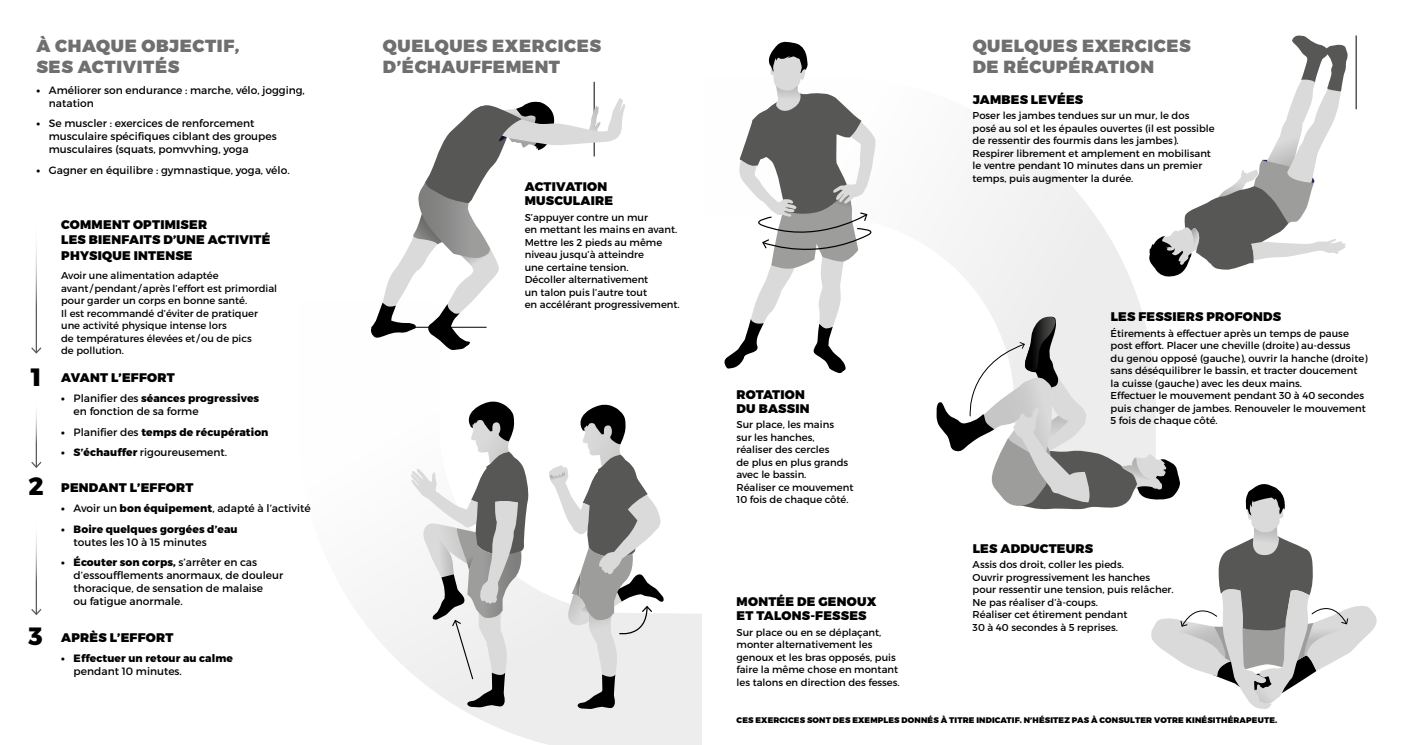
<style>
.page{position:relative;width:1404px;height:745px;background:#fff}
.page>*{position:absolute;margin:0;border:0;box-sizing:border-box;transform-origin:0 0}
.t1{font:800 25px "Montserrat";color:#000}
.t2{font:900 17.5px/21px "Montserrat";letter-spacing:.035em;color:#706f6f}
.t3{font:900 12.5px/13.8px "Montserrat";letter-spacing:.02em;color:#000}
.t4{font:10.62px/13.1px "Montserrat";color:#000}
.t5{font:800 10.62px "Montserrat";letter-spacing:.01em;color:#000}
.t6{font:10px/12.5px "Montserrat";color:#000}
.t7{font:900 8.12px "Montserrat";letter-spacing:.02em;color:#000}
.s1{font-weight:800}
.s2{font-weight:400}
</style>
<div class="page">
<svg style="left:363px;top:585px;width:339px;height:159px;fill:#efefef"></svg>
<svg style="left:949px;top:141px;width:194px;height:175px;fill:#f3f3f3"></svg>
<svg style="left:548px;top:404px;width:116px;height:304px"></svg>
<hr style="left:594px;top:82px;width:1px;height:74px;background:#000">
<svg style="left:371px;top:98px;width:254px;height:252px"></svg>
<svg style="left:410px;top:401px;width:119px;height:306px"></svg>
<svg style="left:31px;top:607px;width:11px;height:8px"></svg>
<svg style="left:31px;top:460px;width:11px;height:8px"></svg>
<svg style="left:31px;top:346px;width:11px;height:8px"></svg>
<hr style="left:1355px;top:35px;width:1px;height:74px;background:#000">
<svg style="left:724px;top:41px;width:152px;height:333px"></svg>
<svg style="left:1149px;top:35px;width:198px;height:242px"></svg>
<svg style="left:936px;top:316px;width:441px;height:393px"></svg>
<h2 class="t2" style="left:36px;top:36px;width:205px">À CHAQUE OBJECTIF,<br>SES ACTIVITÉS</h2>
<p class="t4" style="left:49px;top:83px;width:257px;text-indent:-12px"><span class="s1">•</span> Améliorer son endurance : marche, vélo, jogging, natation</p>
<p class="t4" style="left:49px;top:117px;width:229px;text-indent:-12px"><span class="s1">•</span> Se muscler : exercices de renforcement musculaire spécifiques ciblant des groupes musculaires (squats, pomvvhing, yoga</p>
<p class="t4" style="left:36px;top:163px;width:255px"><span class="s1">•</span> Gagner en équilibre : gymnastique, yoga, vélo.</p>
<h1 class="t1" style="left:31px;top:361px;width:12px">1</h1>
<h1 class="t1" style="left:29px;top:470px;width:17px">2</h1>
<h1 class="t1" style="left:29px;top:620px;width:16px">3</h1>
<p class="t3" style="left:61px;top:217px;width:211px;line-height:15.2px">COMMENT OPTIMISER<br>LES BIENFAITS D’UNE ACTIVITÉ<br>PHYSIQUE INTENSE</p>
<p class="t6" style="left:61px;top:269px;width:217px">Avoir une alimentation adaptée<br>avant /pendant /après l’effort est primordial pour garder un corps en bonne santé.<br>Il est recommandé d’éviter de pratiquer une activité physique intense lors<br>de températures élevées et /ou de pics<br>de pollution.</p>
<p class="t3" style="left:61px;top:371px;width:115px">AVANT L’EFFORT</p>
<p class="t4" style="left:74px;top:391px;width:187px;text-indent:-12px"><span class="s1">•</span> Planifier des <span class="s1">séances progressives </span>en fonction de sa forme</p>
<p class="t5" style="left:61px;top:425px;width:209px">• <span class="s2">Planifier des</span> temps de récupération</p>
<p class="t4" style="left:61px;top:445px;width:167px"><span class="s1">• S’échauffer</span> rigoureusement.</p>
<p class="t3" style="left:61px;top:481px;width:134px">PENDANT L’EFFORT</p>
<p class="t4" style="left:61px;top:501px;width:251px"><span class="s1">•</span> Avoir un <span class="s1">bon équipement</span>, adapté à l’activité</p>
<p class="t5" style="left:61px;top:522px;width:178px">• Boire quelques gorgées d’eau</p>
<p class="t4" style="left:74px;top:535px;width:134px">toutes les 10 à 15 minutes</p>
<p class="t4" style="left:74px;top:555px;width:211px;text-indent:-12px"><span class="s1">• Écouter son corps,</span> s’arrêter en cas d’essoufflements anormaux, de douleur thoracique, de sensation de malaise<br>ou fatigue anormale.</p>
<p class="t3" style="left:61px;top:630px;width:114px">APRÈS L’EFFORT</p>
<p class="t5" style="left:61px;top:651px;width:173px">• Effectuer un retour au calme</p>
<p class="t4" style="left:74px;top:664px;width:110px">pendant 10 minutes.</p>
<h2 class="t2" style="left:383px;top:36px;width:220px">QUELQUES EXERCICES<br>D’ÉCHAUFFEMENT</h2>
<p class="t3" style="left:524px;top:180px;width:90px">ACTIVATION<br>MUSCULAIRE</p>
<p class="t6" style="left:524px;top:210px;width:156px">S’appuyer contre un mur<br>en mettant les mains en avant.<br>Mettre les 2 pieds au même niveau jusqu’à atteindre<br>une certaine tension.<br>Décoller alternativement<br>un talon puis l’autre tout<br>en accélérant progressivement.</p>
<p class="t3" style="left:736px;top:388px;width:74px">ROTATION<br>DU BASSIN</p>
<p class="t6" style="left:736px;top:418px;width:118px">Sur place, les mains<br>sur les hanches,<br>réaliser des cercles<br>de plus en plus grands avec le bassin.<br>Réaliser ce mouvement<br>10 fois de chaque côté.</p>
<p class="t3" style="left:736px;top:595px;width:141px">MONTÉE DE GENOUX<br>ET TALONS-FESSES</p>
<p class="t6" style="left:736px;top:625px;width:165px">Sur place ou en se déplaçant, monter alternativement les genoux et les bras opposés, puis faire la même chose en montant les talons en direction des fesses.</p>
<h2 class="t2" style="left:972px;top:36px;width:220px">QUELQUES EXERCICES<br>DE RÉCUPÉRATION</h2>
<p class="t3" style="left:972px;top:93px;width:112px">JAMBES LEVÉES</p>
<p class="t6" style="left:972px;top:109px;width:244px">Poser les jambes tendues sur un mur, le dos posé au sol et les épaules ouvertes (il est possible de ressentir des fourmis dans les jambes).<br>Respirer librement et amplement en mobilisant le ventre pendant 10 minutes dans un premier temps, puis augmenter la durée.</p>
<p class="t3" style="left:1110px;top:310px;width:172px">LES FESSIERS PROFONDS</p>
<p class="t6" style="left:1110px;top:327px;width:258px">Étirements à effectuer après un temps de pause post effort. Placer une cheville (droite) au-dessus<br>du genou opposé (gauche), ouvrir la hanche (droite) sans déséquilibrer le bassin, et tracter doucement la cuisse (gauche) avec les deux mains.<br>Effectuer le mouvement pendant 30 à 40 secondes puis changer de jambes. Renouveler le mouvement 5 fois de chaque côté.</p>
<p class="t3" style="left:972px;top:541px;width:122px">LES ADDUCTEURS</p>
<p class="t6" style="left:972px;top:558px;width:202px">Assis dos droit, coller les pieds.<br>Ouvrir progressivement les hanches pour ressentir une tension, puis relâcher.<br>Ne pas réaliser d’à-coups.<br>Réaliser cet étirement pendant<br>30 à 40 secondes à 5 reprises.</p>
<p class="t7" style="left:736px;top:714px;width:542px">CES EXERCICES SONT DES EXEMPLES DONNÉS À TITRE INDICATIF. N’HÉSITEZ PAS À CONSULTER VOTRE KINÉSITHÉRAPEUTE.</p>
</div>
